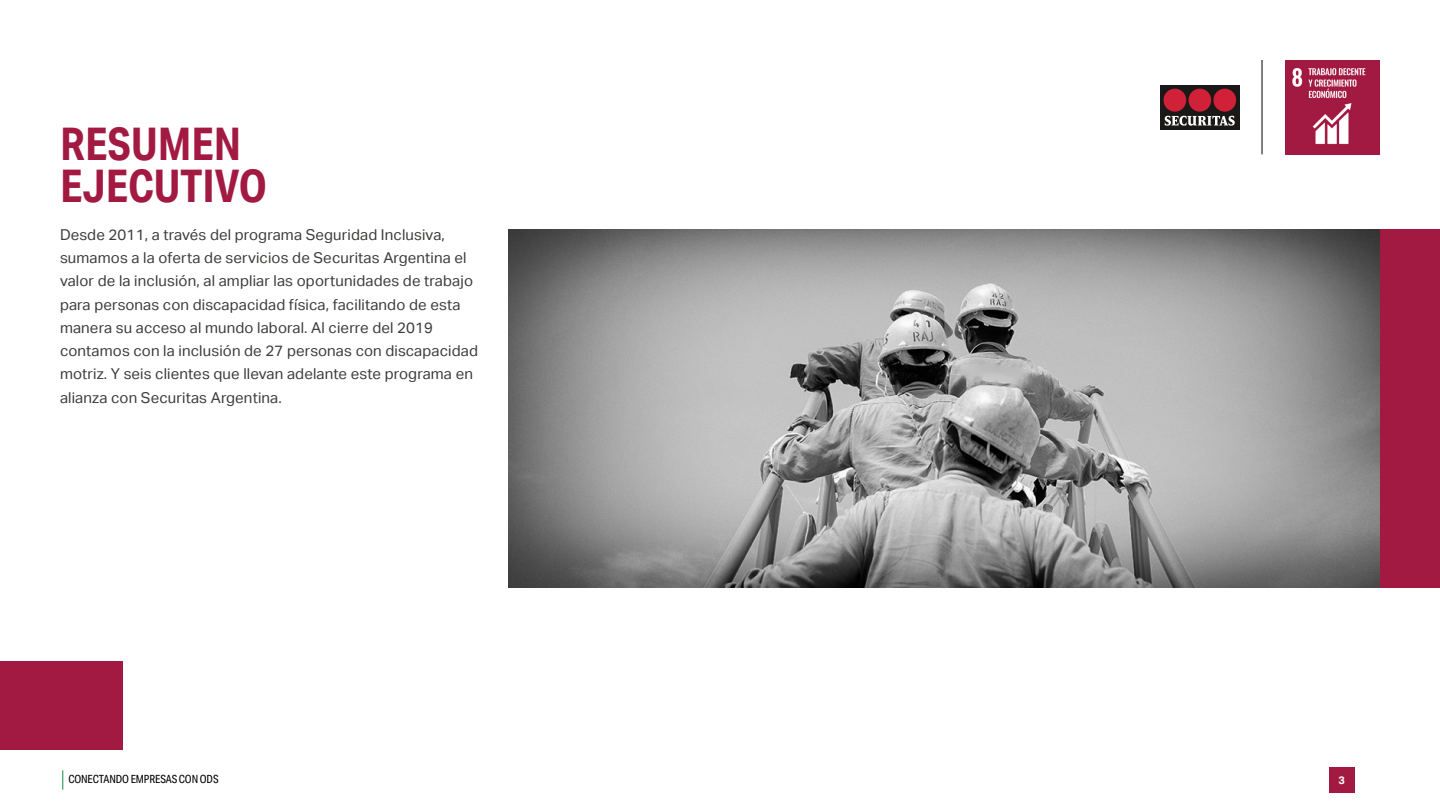
<style>
.page{position:relative;width:1440px;height:810px;background:#fff}
.page>*{position:absolute;margin:0;border:0;box-sizing:border-box;transform-origin:0 0}
.t1{font:700 45px/42.8px "Aktiv Grotesk Cd";color:#a21942}
.t2{font:15px/23.2px "Aktiv Grotesk";letter-spacing:.01em;color:#3c3c3b}
.t3{font:11.25px "Aktiv Grotesk Cd";letter-spacing:-.01em;color:#000}
.t4{font:700 10.88px "Aktiv Grotesk";color:#fff}
</style>
<div class="page">
<svg style="left:62px;top:770px;width:1px;height:20px"></svg>
<div style="left:1329px;top:767px;width:25px;height:26px;background:#a21942"></div>
<img style="left:1285px;top:60px;width:95px;height:95px">
<hr style="left:1262px;top:60px;width:1px;height:94px;background:#000">
<div style="left:1160px;top:85px;width:80px;height:45px;background:#1a1918"></div>
<div style="left:1164px;top:89px;width:22px;height:23px;background:#d02138;border-radius:50%"></div>
<div style="left:1213px;top:89px;width:23px;height:23px;background:#d02138;border-radius:50%"></div>
<div style="left:1188px;top:89px;width:23px;height:23px;background:#d02138;border-radius:50%"></div>
<svg style="left:1165px;top:116px;width:70px;height:10px"></svg>
<img style="left:508px;top:229px;width:872px;height:359px">
<div style="left:0;top:661px;width:123px;height:89px;background:#a21942"></div>
<div style="left:1380px;top:229px;width:60px;height:359px;background:#a21942"></div>
<p class="t1" style="left:60px;top:122px;width:209px">RESUMEN<br>EJECUTIVO</p>
<p class="t2" style="left:60px;top:223px;width:420px">Desde 2011, a través del programa Seguridad Inclusiva, sumamos a la oferta de servicios de Securitas Argentina el valor de la inclusión, al ampliar las oportunidades de trabajo para personas con discapacidad física, facilitando de esta manera su acceso al mundo laboral. Al cierre del 2019 contamos con la inclusión de 27 personas con discapacidad motriz. Y seis clientes que llevan adelante este programa en alianza con Securitas Argentina.</p>
<p class="t3" style="left:68px;top:773px;width:152px">CONECTANDO EMPRESAS CON ODS</p>
<p class="t4" style="left:1338px;top:774px;width:8px">3</p>
</div>
